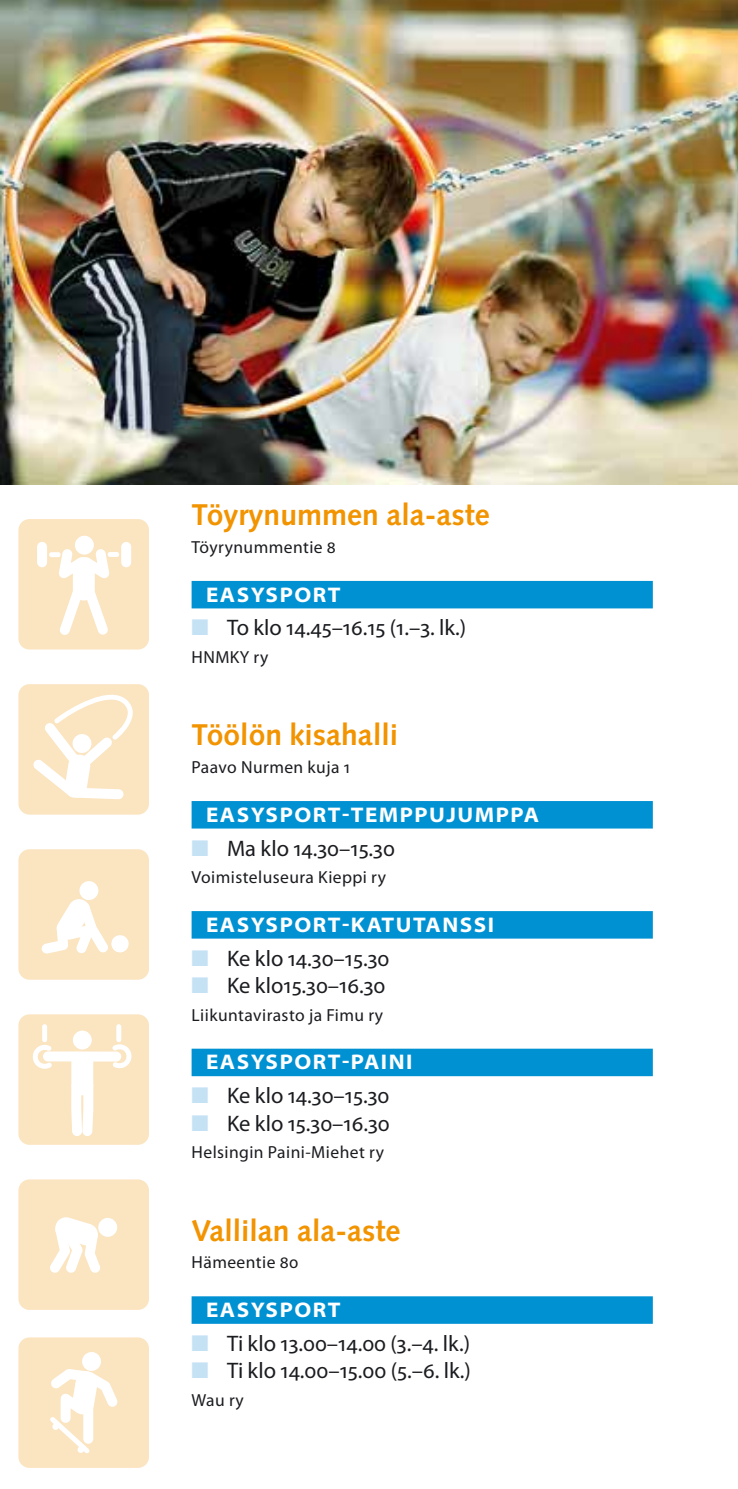
<style>
.page{position:relative;width:738px;height:1489px;background:#fff}
.page>*{position:absolute;margin:0;border:0;box-sizing:border-box;transform-origin:0 0}
.t1{font:700 30px "Syntax LT Std";color:#f29300}
.t2{font:22.5px "Myriad Pro";color:#1b1c20}
.t3{font:700 semi-expanded 21.25px "Myriad Pro";letter-spacing:.07em;color:#fff}
.t4{font:17.5px "Myriad Pro";letter-spacing:.025em;color:#1b1c20}
.s1{color:#c5e2f5}
</style>
<div class="page">
<div style="left:18px;top:849px;width:131px;height:130px;background:#fbe4c0;border-radius:11px"></div>
<svg style="left:41px;top:881px;width:88px;height:73px"></svg>
<div style="left:18px;top:519px;width:131px;height:130px;background:#fbe4c0;border-radius:11px"></div>
<div style="left:75px;top:535px;width:19px;height:19px;background:#fff;border-radius:50%"></div>
<svg style="left:60px;top:591px;width:48px;height:44px"></svg>
<div style="left:73px;top:557px;width:22px;height:43px;background:#fff;border-radius:11px"></div>
<svg style="left:59px;top:548px;width:50px;height:30px"></svg>
<div style="left:49px;top:552px;width:12px;height:5px;background:#fff;border-radius:2px"></div>
<div style="left:37px;top:542px;width:10px;height:25px;background:#fff;border-radius:5px"></div>
<div style="left:107px;top:552px;width:12px;height:5px;background:#fff;border-radius:2px"></div>
<div style="left:121px;top:542px;width:10px;height:25px;background:#fff;border-radius:5px"></div>
<div style="left:18px;top:1337px;width:131px;height:130px;background:#fbe4c0;border-radius:11px"></div>
<svg style="left:50px;top:1352px;width:68px;height:101px"></svg>
<div style="left:52px;top:1423px;width:7px;height:6px;background:#fff;border-radius:50%"></div>
<div style="left:77px;top:1446px;width:7px;height:6px;background:#fff;border-radius:50%"></div>
<div style="left:18px;top:684px;width:131px;height:130px;background:#fbe4c0;border-radius:11px"></div>
<svg style="left:33px;top:694px;width:100px;height:105px"></svg>
<div style="left:18px;top:1014px;width:131px;height:130px;background:#fbe4c0;border-radius:11px"></div>
<svg style="left:32px;top:1045px;width:20px;height:24px"></svg>
<svg style="left:112px;top:1044px;width:20px;height:25px"></svg>
<div style="left:42px;top:1024px;width:5px;height:18px;background:#fff;border-radius:2px"></div>
<div style="left:116px;top:1024px;width:5px;height:18px;background:#fff;border-radius:2px"></div>
<div style="left:73px;top:1030px;width:19px;height:19px;background:#fff;border-radius:50%"></div>
<svg style="left:71px;top:1088px;width:22px;height:48px"></svg>
<div style="left:71px;top:1051px;width:22px;height:44px;background:#fff;border-radius:11px"></div>
<div style="left:43px;top:1051px;width:78px;height:10px;background:#fff;border-radius:5px"></div>
<div style="left:18px;top:1179px;width:131px;height:130px;background:#fbe4c0;border-radius:11px"></div>
<div style="left:98px;top:1217px;width:19px;height:19px;background:#fff;border-radius:50%"></div>
<svg style="left:50px;top:1217px;width:51px;height:56px"></svg>
<div style="left:191px;top:581px;width:461px;height:27px;background:#0091d3"></div>
<div style="left:191px;top:801px;width:461px;height:27px;background:#0091d3"></div>
<div style="left:191px;top:911px;width:461px;height:27px;background:#0091d3"></div>
<div style="left:191px;top:1048px;width:461px;height:28px;background:#0091d3"></div>
<div style="left:191px;top:1296px;width:461px;height:27px;background:#0091d3"></div>
<img style="left:0;top:0;width:737px;height:484px">
<h1 class="t1" style="left:191px;top:498px;width:299px">Töyrynummen ala-aste</h1>
<p class="t4" style="left:191px;top:537px;width:146px">Töyrynummentie 8</p>
<p class="t3" style="left:206px;top:582px;width:136px">EASYSPORT</p>
<p class="t2" style="left:191px;top:615px;width:276px"><span class="s1">■</span> To klo 14.45–16.15 (1.–3. lk.)</p>
<p class="t4" style="left:191px;top:647px;width:78px">HNMKY ry</p>
<h1 class="t1" style="left:191px;top:718px;width:208px">Töölön kisahalli</h1>
<p class="t4" style="left:191px;top:757px;width:160px">Paavo Nurmen kuja 1</p>
<p class="t3" style="left:206px;top:802px;width:334px">EASYSPORT-TEMPPUJUMPPA</p>
<p class="t2" style="left:191px;top:835px;width:205px"><span class="s1">■</span> Ma klo 14.30–15.30</p>
<p class="t4" style="left:191px;top:867px;width:196px">Voimisteluseura Kieppi ry</p>
<p class="t3" style="left:206px;top:912px;width:289px">EASYSPORT-KATUTANSSI</p>
<p class="t2" style="left:191px;top:945px;width:199px"><span class="s1">■</span> Ke klo 14.30–15.30</p>
<p class="t2" style="left:191px;top:973px;width:195px"><span class="s1">■</span> Ke klo15.30–16.30</p>
<p class="t4" style="left:191px;top:1005px;width:193px">Liikuntavirasto ja Fimu ry</p>
<p class="t3" style="left:206px;top:1050px;width:208px">EASYSPORT-PAINI</p>
<p class="t2" style="left:191px;top:1083px;width:199px"><span class="s1">■</span> Ke klo 14.30–15.30</p>
<p class="t2" style="left:191px;top:1110px;width:199px"><span class="s1">■</span> Ke klo 15.30–16.30</p>
<p class="t4" style="left:191px;top:1142px;width:194px">Helsingin Paini-Miehet ry</p>
<h1 class="t1" style="left:191px;top:1213px;width:210px">Vallilan ala-aste</h1>
<p class="t4" style="left:191px;top:1252px;width:108px">Hämeentie 80</p>
<p class="t3" style="left:206px;top:1297px;width:136px">EASYSPORT</p>
<p class="t2" style="left:191px;top:1330px;width:280px"><span class="s1">■</span> Ti klo 13.00–14.00 (3.–4. lk.)</p>
<p class="t2" style="left:191px;top:1358px;width:280px"><span class="s1">■</span> Ti klo 14.00–15.00 (5.–6. lk.)</p>
<p class="t4" style="left:191px;top:1390px;width:54px">Wau ry</p>
</div>
